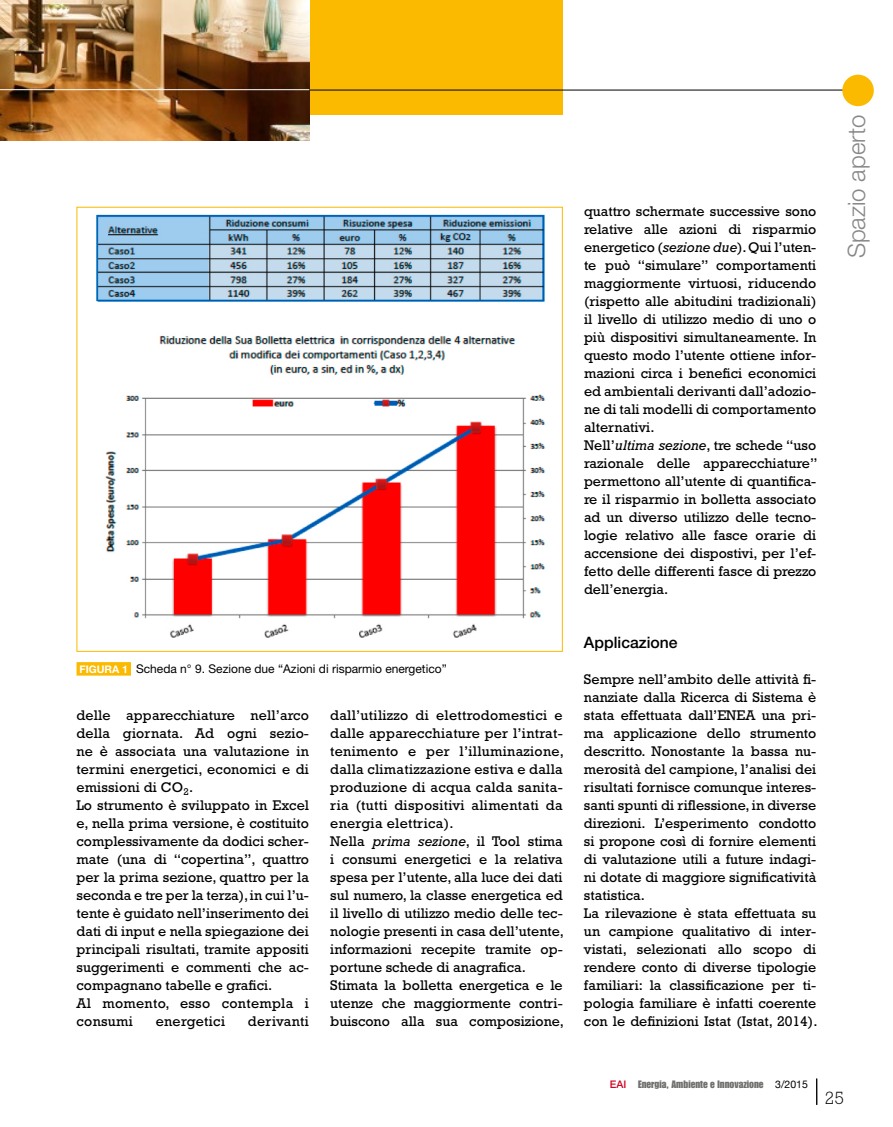
<style>
.page{position:relative;width:893px;height:1127px;background:#fff}
.page>*{position:absolute;margin:0;border:0;box-sizing:border-box;transform-origin:0 0}
.t1{font:300 24px "Helvetica Neue";color:#878786}
.t2{font:300 18px "Rockwell";color:#000}
.t3{font:500 15.75px "Helvetica Neue";color:#000}
.t4{font:14.25px/18px "Rockwell";color:#000}
.t5{font:14.25px "Rockwell";letter-spacing:.02em;color:#000}
.t6{font:12px "Helvetica Neue";color:#000}
.t7{font:10.5px "Impact LT Std";color:#6f6f6e}
.s1{font-weight:700;font-size:10.5px;color:#fff}
.s2{font-style:italic}
.s3{font-family:"Helvetica Neue";font-weight:500;color:#d20422}
.s4{font-family:"Helvetica Neue";color:#000}
</style>
<div class="page">
<div style="left:0;top:0;width:563px;height:115px;background:#fbba00"></div>
<svg style="left:816px;top:1078px;width:1px;height:27px"></svg>
<hr style="left:0;top:90px;width:857px;height:1px;background:#000">
<div style="left:842px;top:75px;width:32px;height:31px;background:#fbba00;border-radius:50%"></div>
<img style="left:0;top:0;width:309px;height:140px">
<hr style="left:0;top:89px;width:309px;height:1px;background:#fff">
<div style="left:77px;top:662px;width:54px;height:13px;background:#fbba00"></div>
<img style="left:82px;top:206px;width:469px;height:432px">
<p class="t6" style="left:79px;top:661px;width:369px"><span class="s1">FIGURA 1</span> Scheda n° 9. Sezione due “Azioni di risparmio energetico”</p>
<p class="t4" style="left:77px;top:706px;width:234px">delle apparecchiature nell’arco della giornata. Ad ogni sezio&shy;ne è associata una valutazione in termini energetici, economici e di emissioni di CO<sub>2</sub>.<br>Lo strumento è sviluppato in Excel e, nella prima versione, è costituito complessivamente da dodici scher&shy;mate (una di “copertina”, quattro per la prima sezione, quattro per la seconda e tre per la terza),in cui l’u&shy;tente è guidato nell’inserimento dei dati di input e nella spiegazione dei principali risultati, tramite appositi suggerimenti e commenti che ac&shy;compagnano tabelle e grafici.<br>Al momento, esso contempla i consumi</p>
<p class="t5" style="left:156px;top:1013px;width:71px">energetici</p>
<p class="t5" style="left:248px;top:1013px;width:63px">derivanti</p>
<p class="t4" style="left:330px;top:706px;width:235px">dall’utilizzo di elettrodomestici e dalle apparecchiature per l’intrat&shy;tenimento e per l’illuminazione, dalla climatizzazione estiva e dalla produzione di acqua calda sanita&shy;ria (tutti dispositivi alimentati da energia elettrica).<br>Nella <span class="s2">prima sezione</span>, il Tool stima i consumi energetici e la relativa spesa per l’utente, alla luce dei dati sul numero, la classe energetica ed il livello di utilizzo medio delle tec&shy;nologie presenti in casa dell’utente, informazioni recepite tramite op&shy;portune schede di anagrafica.<br>Stimata la bolletta energetica e le utenze che maggiormente contri&shy;buiscono alla sua composizione,</p>
<p class="t4" style="left:584px;top:202px;width:235px">quattro schermate successive sono relative alle azioni di risparmio energetico (<span class="s2">sezione due</span>). Qui l’uten&shy;te può “simulare” comportamenti maggiormente virtuosi, riducendo (rispetto alle abitudini tradizionali) il livello di utilizzo medio di uno o più dispositivi simultaneamente. In questo modo l’utente ottiene infor&shy;mazioni circa i benefici economici ed ambientali derivanti dall’adozio&shy;ne di tali modelli di comportamento alternativi.<br>Nell’<span class="s2">ultima sezione</span>, tre schede “uso razionale delle apparecchiature” permettono all’utente di quantifica&shy;re il risparmio in bolletta associato ad un diverso utilizzo delle tecno&shy;logie relativo alle fasce orarie di accensione dei dispostivi, per l’ef&shy;fetto delle differenti fasce di prezzo dell’energia.</p>
<p class="t3" style="left:584px;top:633px;width:95px">Applicazione</p>
<p class="t4" style="left:584px;top:670px;width:235px">Sempre nell’ambito delle attività fi&shy;nanziate dalla Ricerca di Sistema è stata effettuata dall’ENEA una pri&shy;ma applicazione dello strumento descritto. Nonostante la bassa nu&shy;merosità del campione, l’analisi dei risultati fornisce comunque interes&shy;santi spunti di riflessione, in diverse direzioni. L’esperimento condotto si propone così di fornire elementi di valutazione utili a future indagi&shy;ni dotate di maggiore significatività statistica.<br>La rilevazione è stata effettuata su un campione qualitativo di inter&shy;vistati, selezionati allo scopo di rendere conto di diverse tipologie familiari: la classificazione per ti&shy;pologia familiare è infatti coerente con le definizioni Istat (Istat, 2014).</p>
<h1 class="t1" style="left:842px;top:258px;width:145px;rotate:-90deg">Spazio aperto</h1>
<p class="t7" style="left:610px;top:1078px;width:200px"><span class="s3">EAI</span> Energia, Ambiente e Innovazione <span class="s4">3/2015</span></p>
<p class="t2" style="left:825px;top:1087px;width:21px">25</p>
</div>
